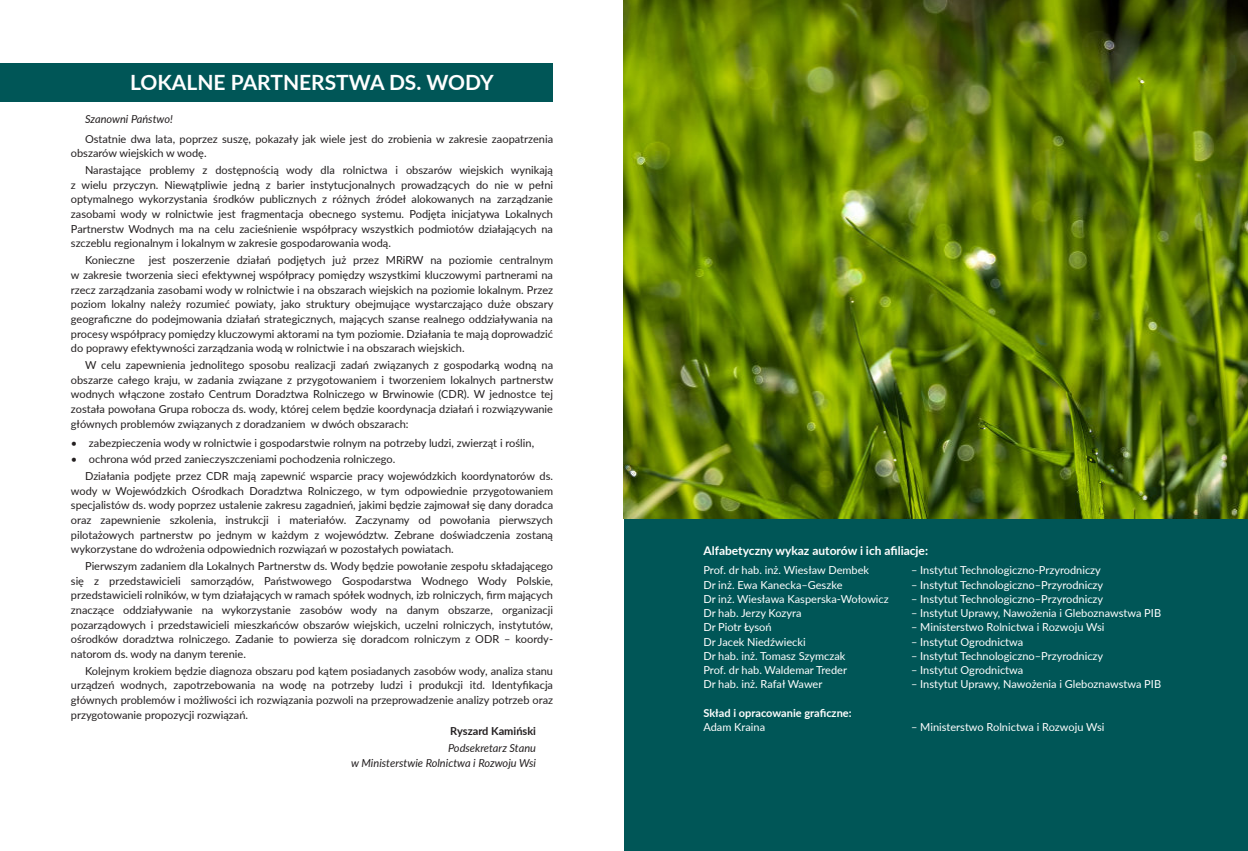
<style>
.page{position:relative;width:1248px;height:851px;background:#fff}
.page>*{position:absolute;margin:0;border:0;box-sizing:border-box;transform-origin:0 0}
.t1{font:700 21px "Lato";color:#fff}
.t2{font:700 12px "Lato";color:#fff}
.t3{font:11px/14.7px "Lato";color:#231f20;text-align:justify}
.t4{font:11px "Lato";color:#fff}
.t5{font:italic 11px/14.7px "Lato";color:#231f20;text-align:right}
.t6{font:700 11px "Lato";color:#fff}
.t7{font:700 11px "Lato";color:#231f20}
</style>
<div class="page">
<div style="left:0;top:63px;width:553px;height:39px;background:#005657"></div>
<div style="left:624px;top:519px;width:623px;height:331px;background:#005657"></div>
<img style="left:624px;top:0;width:623px;height:519px">
<h1 class="t1" style="left:130px;top:73px;width:365px">LOKALNE PARTNERSTWA DS. WODY</h1>
<p class="t5" style="left:85px;top:112px;width:89px">Szanowni Państwo!</p>
<p class="t3" style="left:71px;top:132px;width:483px;text-indent:14px">Ostatnie dwa lata, poprzez suszę, pokazały jak wiele jest do zrobienia w zakresie zaopatrzenia obszarów wiejskich w wodę.</p>
<p class="t3" style="left:71px;top:163px;width:483px;text-indent:14px">Narastające problemy z dostępnością wody dla rolnictwa i obszarów wiejskich wynikają z wielu przyczyn. Niewątpliwie jedną z barier instytucjonalnych prowadzących do nie w pełni optymalnego wykorzystania środków publicznych z różnych źródeł alokowanych na zarządzanie zasobami wody w rolnictwie jest fragmentacja obecnego systemu. Podjęta inicjatywa Lokalnych Partnerstw Wodnych ma na celu zacieśnienie współpracy wszystkich podmiotów działających na szczeblu regionalnym i lokalnym w zakresie gospodarowania wodą.</p>
<p class="t3" style="left:71px;top:253px;width:484px;text-indent:14px">Konieczne jest poszerzenie działań podjętych już przez MRiRW na poziomie centralnym w zakresie tworzenia sieci efektywnej współpracy pomiędzy wszystkimi kluczowymi partnerami na rzecz zarządzania zasobami wody w rolnictwie i na obszarach wiejskich na poziomie lokalnym. Przez poziom lokalny należy rozumieć powiaty, jako struktury obejmujące wystarczająco duże obszary geograficzne do podejmowania działań strategicznych, mających szanse realnego oddziaływania na procesy współpracy pomiędzy kluczowymi aktorami na tym poziomie. Działania te mają doprowadzić do poprawy efektywności zarządzania wodą w rolnictwie i na obszarach wiejskich.</p>
<p class="t3" style="left:71px;top:358px;width:484px;text-indent:14px">W celu zapewnienia jednolitego sposobu realizacji zadań związanych z gospodarką wodną na obszarze całego kraju, w zadania związane z przygotowaniem i tworzeniem lokalnych partnerstw wodnych włączone zostało Centrum Doradztwa Rolniczego w Brwinowie (CDR). W jednostce tej została powołana Grupa robocza ds. wody, której celem będzie koordynacja działań i rozwiązywanie głównych problemów związanych z doradzaniem w dwóch obszarach:</p>
<p class="t3" style="left:71px;top:436px;width:465px">• zabezpieczenia wody w rolnictwie i gospodarstwie rolnym na potrzeby ludzi, zwierząt i roślin,</p>
<p class="t3" style="left:85px;top:451px;width:469px;line-height:16.7px;text-indent:-14px">• ochrona wód przed zanieczyszczeniami pochodzenia rolniczego.<br>Działania podjęte przez CDR mają zapewnić wsparcie pracy wojewódzkich koordynatorów ds.</p>
<p class="t3" style="left:71px;top:484px;width:483px">wody w Wojewódzkich Ośrodkach Doradztwa Rolniczego, w tym odpowiednie przygotowaniem specjalistów ds. wody poprzez ustalenie zakresu zagadnień, jakimi będzie zajmował się dany doradca oraz zapewnienie szkolenia, instrukcji i materiałów. Zaczynamy od powołania pierwszych pilotażowych partnerstw po jednym w każdym z województw. Zebrane doświadczenia zostaną wykorzystane do wdrożenia odpowiednich rozwiązań w pozostałych powiatach.</p>
<p class="t3" style="left:71px;top:559px;width:483px;text-indent:14px">Pierwszym zadaniem dla Lokalnych Partnerstw ds. Wody będzie powołanie zespołu składającego się z przedstawicieli samorządów, Państwowego Gospodarstwa Wodnego Wody Polskie, przedstawicieli rolników, w tym działających w ramach spółek wodnych, izb rolniczych, firm mających znaczące oddziaływanie na wykorzystanie zasobów wody na danym obszarze, organizacji pozarządowych i przedstawicieli mieszkańców obszarów wiejskich, uczelni rolniczych, instytutów, ośrodków doradztwa rolniczego. Zadanie to powierza się doradcom rolniczym z ODR – koordy&shy;natorom ds. wody na danym terenie.</p>
<p class="t3" style="left:71px;top:664px;width:483px;text-indent:14px">Kolejnym krokiem będzie diagnoza obszaru pod kątem posiadanych zasobów wody, analiza stanu urządzeń wodnych, zapotrzebowania na wodę na potrzeby ludzi i produkcji itd. Identyfikacja głównych problemów i możliwości ich rozwiązania pozwoli na przeprowadzenie analizy potrzeb oraz przygotowanie propozycji rozwiązań.</p>
<p class="t7" style="left:450px;top:726px;width:87px">Ryszard Kamiński</p>
<p class="t5" style="left:351px;top:741px;width:186px">Podsekretarz Stanu<br>w Ministerstwie Rolnictwa i Rozwoju Wsi</p>
<p class="t2" style="left:703px;top:545px;width:226px">Alfabetyczny wykaz autorów i ich afiliacje:</p>
<p class="t4" style="left:703px;top:565px;width:167px">Prof. dr hab. inż. Wiesław Dembek</p>
<p class="t4" style="left:911px;top:565px;width:191px">– Instytut Technologiczno-Przyrodniczy</p>
<p class="t4" style="left:703px;top:579px;width:140px">Dr inż. Ewa Kanecka–Geszke</p>
<p class="t4" style="left:911px;top:579px;width:194px">– Instytut Technologiczno–Przyrodniczy</p>
<p class="t4" style="left:703px;top:594px;width:187px">Dr inż. Wiesława Kasperska-Wołowicz</p>
<p class="t4" style="left:911px;top:594px;width:194px">– Instytut Technologiczno–Przyrodniczy</p>
<p class="t4" style="left:703px;top:608px;width:100px">Dr hab. Jerzy Kozyra</p>
<p class="t4" style="left:910px;top:608px;width:251px">– Instytut Uprawy, Nawożenia i Gleboznawstwa PIB</p>
<p class="t4" style="left:703px;top:622px;width:70px">Dr Piotr Łysoń</p>
<p class="t4" style="left:910px;top:622px;width:195px">– Ministerstwo Rolnictwa i Rozwoju Wsi</p>
<p class="t4" style="left:703px;top:636px;width:104px">Dr Jacek Niedźwiecki</p>
<p class="t4" style="left:910px;top:636px;width:114px">– Instytut Ogrodnictwa</p>
<p class="t4" style="left:703px;top:651px;width:144px">Dr hab. inż. Tomasz Szymczak</p>
<p class="t4" style="left:911px;top:651px;width:194px">– Instytut Technologiczno–Przyrodniczy</p>
<p class="t4" style="left:703px;top:665px;width:145px">Prof. dr hab. Waldemar Treder</p>
<p class="t4" style="left:911px;top:665px;width:114px">– Instytut Ogrodnictwa</p>
<p class="t4" style="left:703px;top:679px;width:120px">Dr hab. inż. Rafał Wawer</p>
<p class="t4" style="left:910px;top:679px;width:251px">– Instytut Uprawy, Nawożenia i Gleboznawstwa PIB</p>
<p class="t6" style="left:703px;top:707px;width:150px">Skład i opracowanie graficzne:</p>
<p class="t4" style="left:703px;top:722px;width:63px">Adam Kraina</p>
<p class="t4" style="left:910px;top:722px;width:195px">– Ministerstwo Rolnictwa i Rozwoju Wsi</p>
</div>
